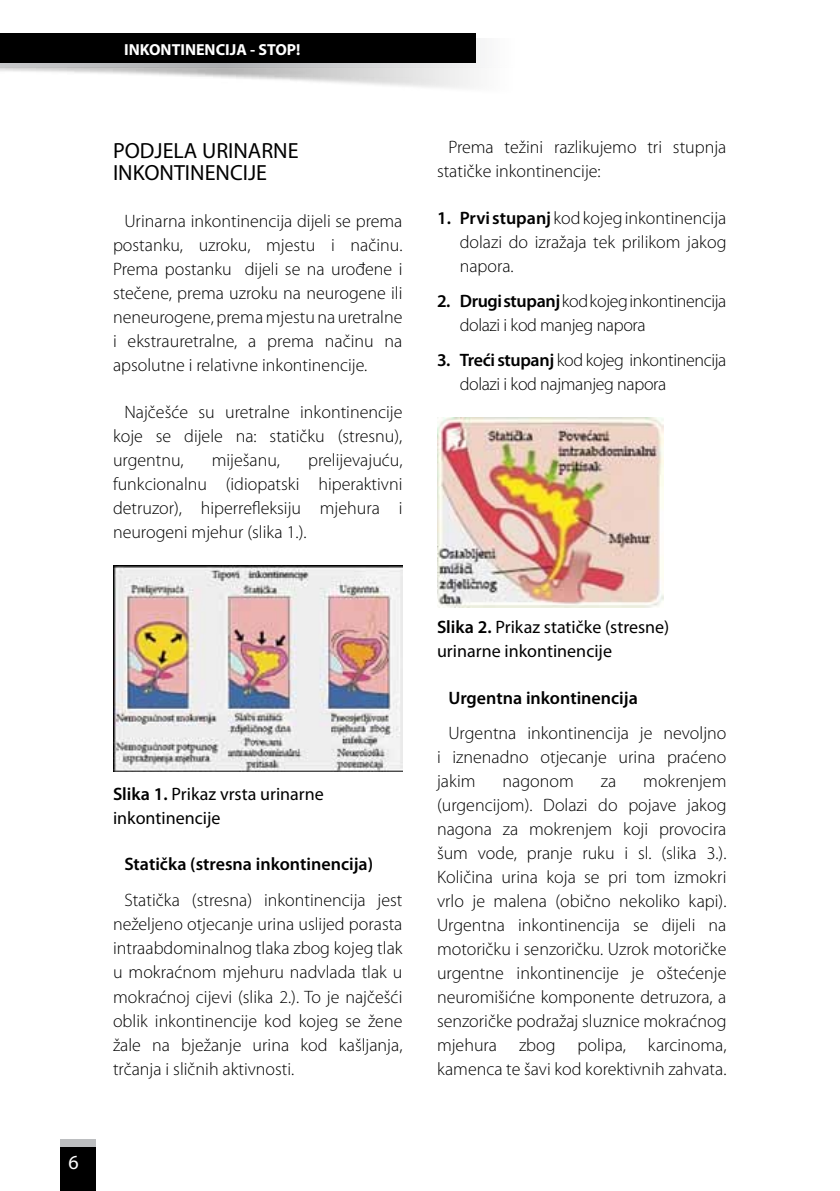
<style>
.page{position:relative;width:840px;height:1191px;background:#fff}
.page>*{position:absolute;margin:0;border:0;box-sizing:border-box;transform-origin:0 0}
.t1{font:22px/22px "Myriad Pro";color:#000}
.t2{font:20px "Myriad Pro";color:#fff}
.t3{font:300 18px/24px "Myriad Pro";color:#000;text-align:justify}
.t4{font:300 18px/24px "Myriad Pro";letter-spacing:-.02em;color:#000}
.t5{font:18px/24px "Myriad Pro";color:#000}
.t6{font:600 18px "Myriad Pro";color:#000}
.t7{font:700 16px "Myriad Pro";color:#fff}
.s1{font-weight:600}
</style>
<div class="page">
<img style="left:0;top:39px;width:483px;height:49px">
<div style="left:0;top:33px;width:475px;height:29px;background:#000"></div>
<img style="left:113px;top:565px;width:289px;height:206px">
<img style="left:437px;top:418px;width:225px;height:189px">
<div style="left:61px;top:1139px;width:35px;height:52px;background:#bcbec0"></div>
<div style="left:61px;top:1147px;width:35px;height:44px;background:#000"></div>
<p class="t2" style="left:69px;top:1149px;width:12px">6</p>
<p class="t7" style="left:124px;top:39px;width:178px">INKONTINENCIJA - STOP!</p>
<p class="t1" style="left:113px;top:140px;width:187px">PODJELA URINARNE<br>INKONTINENCIJE</p>
<p class="t3" style="left:113px;top:209px;width:291px;text-indent:11px">Urinarna inkontinencija dijeli se prema postanku, uzroku, mjestu i načinu.<br>Prema postanku dijeli se na urođene i stečene, prema uzroku na neurogene ili neneurogene, prema mjestu na uretralne i ekstrauretralne, a prema načinu na apsolutne i relativne inkontinencije.</p>
<p class="t3" style="left:113px;top:400px;width:291px;text-indent:11px">Najčešće su uretralne inkontinencije koje se dijele na: statičku (stresnu), urgentnu,</p>
<p class="t3" style="left:113px;top:448px;width:291px;text-indent:195px">prelijevajuću, funkcionalnu (idiopatski hiperaktivni detruzor), hiperrefleksiju mjehura i neurogeni mjehur (slika 1.).</p>
<p class="t3" style="left:212px;top:448px;width:70px">miješanu,</p>
<p class="t5" style="left:113px;top:781px;width:212px"><span class="s1">Slika 1.</span> Prikaz vrsta urinarne inkontinencije</p>
<p class="t6" style="left:124px;top:852px;width:250px">Statička (stresna inkontinencija)</p>
<p class="t3" style="left:113px;top:888px;width:291px;text-indent:11px">Statička (stresna) inkontinencija jest neželjeno otjecanje urina uslijed porasta intraabdominalnog tlaka zbog kojeg tlak u mokraćnom mjehuru nadvlada tlak u mokraćnoj cijevi (slika 2.). To je najčešći oblik inkontinencije kod kojeg se žene žale na bježanje urina kod kašljanja, trčanja i sličnih aktivnosti.</p>
<p class="t3" style="left:437px;top:135px;width:291px;text-indent:11px">Prema težini razlikujemo tri stupnja statičke inkontinencije:</p>
<p class="t3" style="left:459px;top:206px;width:268px;text-indent:-23px"><span class="s1">1. Prvi stupanj</span> kod kojeg inkontinencija dolazi do izražaja tek prilikom jakog napora.</p>
<p class="t4" style="left:459px;top:289px;width:268px;text-indent:-23px"><span class="s1">2. Drugi stupanj</span> kod kojeg inkontinencija dolazi i kod manjeg napora</p>
<p class="t4" style="left:459px;top:348px;width:268px;text-indent:-23px"><span class="s1">3. Treći stupanj</span> kod kojeg inkontinencija dolazi i kod najmanjeg napora</p>
<p class="t5" style="left:437px;top:614px;width:234px"><span class="s1">Slika 2.</span> Prikaz statičke (stresne) urinarne inkontinencije</p>
<p class="t6" style="left:448px;top:686px;width:191px">Urgentna inkontinencija</p>
<p class="t3" style="left:437px;top:721px;width:291px;text-indent:11px">Urgentna inkontinencija je nevoljno i iznenadno otjecanje urina praćeno jakim</p>
<p class="t3" style="left:437px;top:769px;width:291px;text-indent:206px">mokrenjem (urgencijom). Dolazi do pojave jakog nagona za mokrenjem koji provocira šum vode, pranje ruku i sl. (slika 3.).<br>Količina urina koja se pri tom izmokri vrlo je malena (obično nekoliko kapi).<br>Urgentna inkontinencija se dijeli na motoričku i senzoričku. Uzrok motoričke urgentne inkontinencije je oštećenje neuromišićne komponente detruzora, a senzoričke podražaj sluznice mokraćnog mjehura zbog polipa, karcinoma, kamenca te šavi kod korektivnih zahvata.</p>
<p class="t3" style="left:502px;top:769px;width:73px">nagonom</p>
<p class="t3" style="left:600px;top:769px;width:17px">za</p>
</div>
